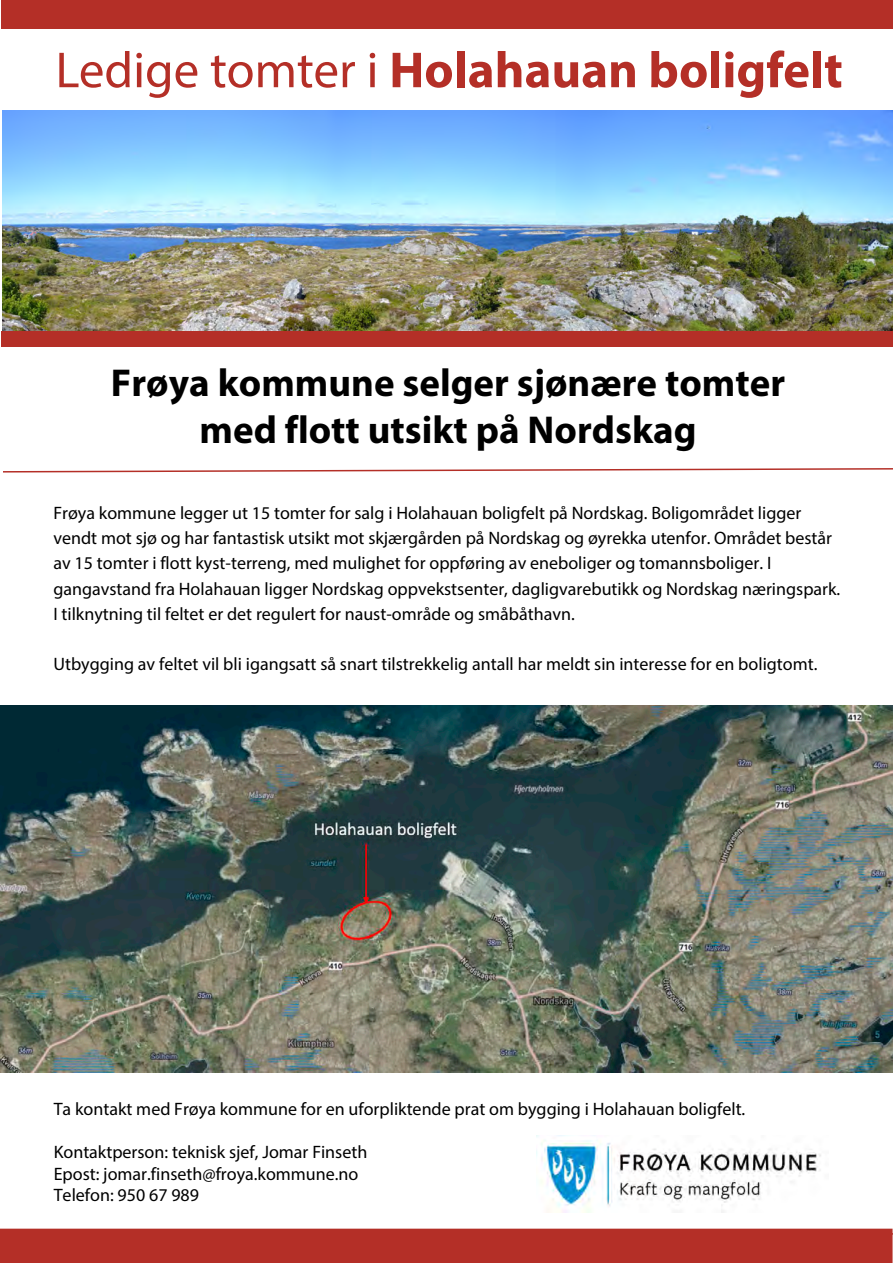
<style>
.page{position:relative;width:893px;height:1263px;background:#fff}
.page>*{position:absolute;margin:0;border:0;box-sizing:border-box;transform-origin:0 0}
.t1{font:700 51px "Myriad Pro";color:#b42f27}
.t2{font:700 39px/46.8px "Myriad Pro";color:#000;text-align:center}
.t3{font:18px/25.2px "Myriad Pro";color:#000}
.s1{font-weight:400}
</style>
<div class="page">
<img style="left:3px;top:110px;width:890px;height:221px">
<div style="left:2px;top:332px;width:891px;height:14px;background:#b42f27"></div>
<svg style="left:3px;top:468px;width:890px;height:5px"></svg>
<hr style="left:0;top:1233px;width:893px;height:2px;background:#b42f27">
<div style="left:1px;top:1229px;width:891px;height:33px;background:#b42f27"></div>
<div style="left:0;top:1229px;width:892px;height:34px;border:2px solid #b42f27"></div>
<div style="left:2px;top:0;width:891px;height:28px;background:#b42f27"></div>
<img style="left:1px;top:706px;width:892px;height:366px">
<img style="left:537px;top:1135px;width:284px;height:78px">
<h1 class="t1" style="left:56px;top:37px;width:789px"><span class="s1">Ledige tomter i</span> Holahauan boligfelt</h1>
<h2 class="t2" style="left:111px;top:358px;width:676px">Frøya kommune selger sjønære tomter med flott utsikt på Nordskag</h2>
<p class="t3" style="left:53px;top:500px;width:788px">Frøya kommune legger ut 15 tomter for salg i Holahauan boligfelt på Nordskag. Boligområdet ligger vendt mot sjø og har fantastisk utsikt mot skjærgården på Nordskag og øyrekka utenfor. Området består av 15 tomter i flott kyst-terreng, med mulighet for oppføring av eneboliger og tomannsboliger. I gangavstand fra Holahauan ligger Nordskag oppvekstsenter, dagligvarebutikk og Nordskag næringspark.<br>I tilknytning til feltet er det regulert for naust-område og småbåthavn.</p>
<p class="t3" style="left:53px;top:651px;width:766px">Utbygging av feltet vil bli igangsatt så snart tilstrekkelig antall har meldt sin interesse for en boligtomt.</p>
<p class="t3" style="left:54px;top:1096px;width:693px">Ta kontakt med Frøya kommune for en uforpliktende prat om bygging i Holahauan boligfelt.</p>
<p class="t3" style="left:54px;top:1141px;width:315px;line-height:21.6px">Kontaktperson: teknisk sjef, Jomar Finseth<br>Epost: jomar.finseth@froya.kommune.no<br>Telefon: 950 67 989</p>
</div>
